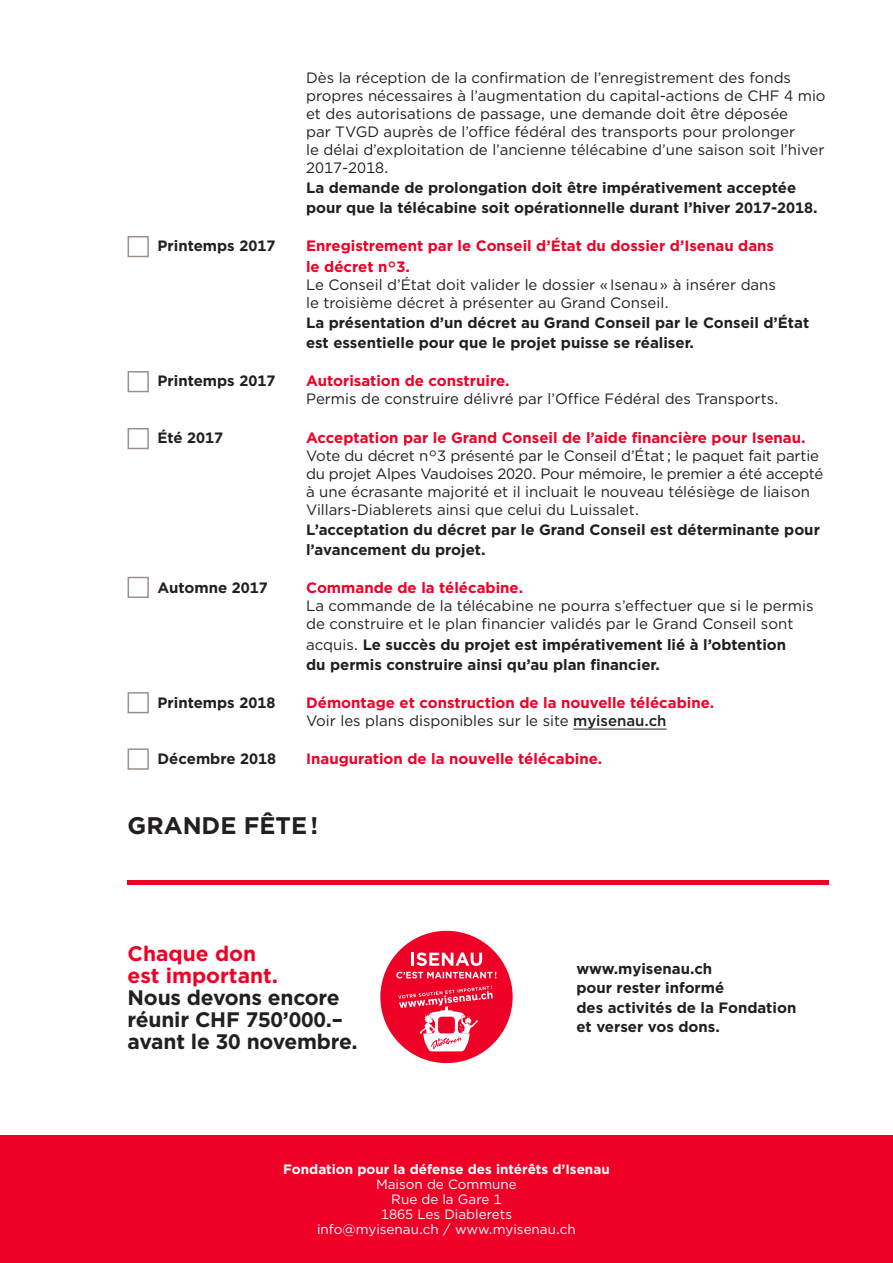
<style>
.page{position:relative;width:893px;height:1263px;background:#fff}
.page>*{position:absolute;margin:0;border:0;box-sizing:border-box;transform-origin:0 0}
.t1{font:700 24px "Gotham";color:#231f20}
.t2{font:700 21px/22px "Gotham";letter-spacing:-.01em;color:#231f20}
.t3{font:700 21px/22px "Gotham";color:#ef0027}
.t4{font:15px/18px "Gotham";color:#231f20}
.t5{font:700 15px/20.2px "Gotham";color:#231f20}
.t6{font:700 15px/20.2px "Gotham";color:#ef0027}
.t7{font:13.5px/15px "Gotham";color:#fff;text-align:center}
.t8{font:700 13.5px "Gotham";color:#fff}
.s1{font-weight:400}
.s2{font-weight:400;color:#231f20}
.s3{font-weight:500;color:#231f20}
</style>
<div class="page">
<div style="left:0;top:1135px;width:893px;height:128px;background:#ef0027"></div>
<div style="left:380px;top:931px;width:133px;height:132px;background:#ef0027;border-radius:50%"></div>
<svg style="left:398px;top:986px;width:95px;height:65px"></svg>
<svg style="left:411px;top:952px;width:71px;height:14px"></svg>
<svg style="left:396px;top:972px;width:100px;height:6px"></svg>
<hr style="left:573px;top:729px;width:94px;height:1px;background:#231f20">
<hr style="left:128px;top:880px;width:701px;height:4px;background:#ef0027">
<div style="left:128px;top:692px;width:21px;height:21px;border:2px solid #9d908c"></div>
<div style="left:128px;top:577px;width:21px;height:21px;border:2px solid #9d908c"></div>
<div style="left:128px;top:428px;width:21px;height:21px;border:2px solid #9d908c"></div>
<div style="left:128px;top:236px;width:21px;height:21px;border:2px solid #9d908c"></div>
<div style="left:128px;top:371px;width:21px;height:21px;border:2px solid #9d908c"></div>
<div style="left:128px;top:748px;width:21px;height:22px;border:2px solid #9d908c"></div>
<p class="t4" style="left:306px;top:68px;width:521px">Dès la réception de la confirmation de l’enregistrement des fonds propres nécessaires à l’augmentation du capital-actions de CHF 4 mio et des autorisations de passage, une demande doit être déposée<br>par TVGD auprès de l’office fédéral des transports pour prolonger<br>le délai d’exploitation de l’ancienne télécabine d’une saison soit l’hiver 2017-2018.</p>
<p class="t5" style="left:306px;top:177px;width:513px">La demande de prolongation doit être impérativement acceptée pour que la télécabine soit opérationnelle durant l’hiver 2017-2018.</p>
<p class="t5" style="left:158px;top:236px;width:119px">Printemps 2017</p>
<p class="t6" style="left:306px;top:236px;width:469px">Enregistrement par le Conseil d’État du dossier d’Isenau dans le décret n°3.</p>
<p class="t4" style="left:306px;top:275px;width:471px">Le Conseil d’État doit valider le dossier « Isenau » à insérer dans le troisième décret à présenter au Grand Conseil.</p>
<p class="t5" style="left:306px;top:312px;width:505px">La présentation d’un décret au Grand Conseil par le Conseil d’État est essentielle pour que le projet puisse se réaliser.</p>
<p class="t5" style="left:158px;top:371px;width:119px">Printemps 2017</p>
<p class="t6" style="left:306px;top:371px;width:205px">Autorisation de construire.</p>
<p class="t4" style="left:306px;top:390px;width:474px">Permis de construire délivré par l’Office Fédéral des Transports.</p>
<p class="t5" style="left:158px;top:427px;width:67px">Été 2017</p>
<p class="t6" style="left:306px;top:427px;width:501px">Acceptation par le Grand Conseil de l’aide financière pour Isenau.</p>
<p class="t4" style="left:306px;top:446px;width:519px">Vote du décret n°3 présenté par le Conseil d’État ; le paquet fait partie du projet Alpes Vaudoises 2020. Pour mémoire, le premier a été accepté à une écrasante majorité et il incluait le nouveau télésiège de liaison Villars-Diablerets ainsi que celui du Luissalet.</p>
<p class="t5" style="left:306px;top:519px;width:515px">L’acceptation du décret par le Grand Conseil est déterminante pour l’avancement du projet.</p>
<p class="t5" style="left:158px;top:578px;width:112px">Automne 2017</p>
<p class="t6" style="left:306px;top:578px;width:219px">Commande de la télécabine.</p>
<p class="t4" style="left:306px;top:597px;width:509px">La commande de la télécabine ne pourra s’effectuer que si le permis de construire et le plan financier validés par le Grand Conseil sont</p>
<p class="t5" style="left:306px;top:634px;width:482px"><span class="s1">acquis.</span> Le succès du projet est impérativement lié à l’obtention du permis construire ainsi qu’au plan financier.</p>
<p class="t5" style="left:158px;top:692px;width:119px">Printemps 2018</p>
<p class="t6" style="left:306px;top:694px;width:410px;line-height:18px">Démontage et construction de la nouvelle télécabine.<br><span class="s2">Voir les plans disponibles sur le site</span> <span class="s3">myisenau.ch</span></p>
<p class="t5" style="left:158px;top:749px;width:120px">Décembre 2018</p>
<p class="t6" style="left:306px;top:749px;width:298px">Inauguration de la nouvelle télécabine.</p>
<h1 class="t1" style="left:128px;top:810px;width:192px">GRANDE FÊTE !</h1>
<h2 class="t3" style="left:128px;top:943px;width:152px">Chaque don est important.</h2>
<h2 class="t2" style="left:128px;top:987px;width:232px">Nous devons encore réunir CHF 750’000.– avant le 30 novembre.</h2>
<p class="t5" style="left:576px;top:958px;width:221px;line-height:19.5px">www.myisenau.ch<br>pour rester informé<br>des activités de la Fondation et verser vos dons.</p>
<p class="t8" style="left:283px;top:1160px;width:328px">Fondation pour la défense des intérêts d’Isenau</p>
<p class="t7" style="left:317px;top:1176px;width:260px">Maison de Commune<br>Rue de la Gare 1<br>1865 Les Diablerets<br>info@myisenau.ch / www.myisenau.ch</p>
</div>
